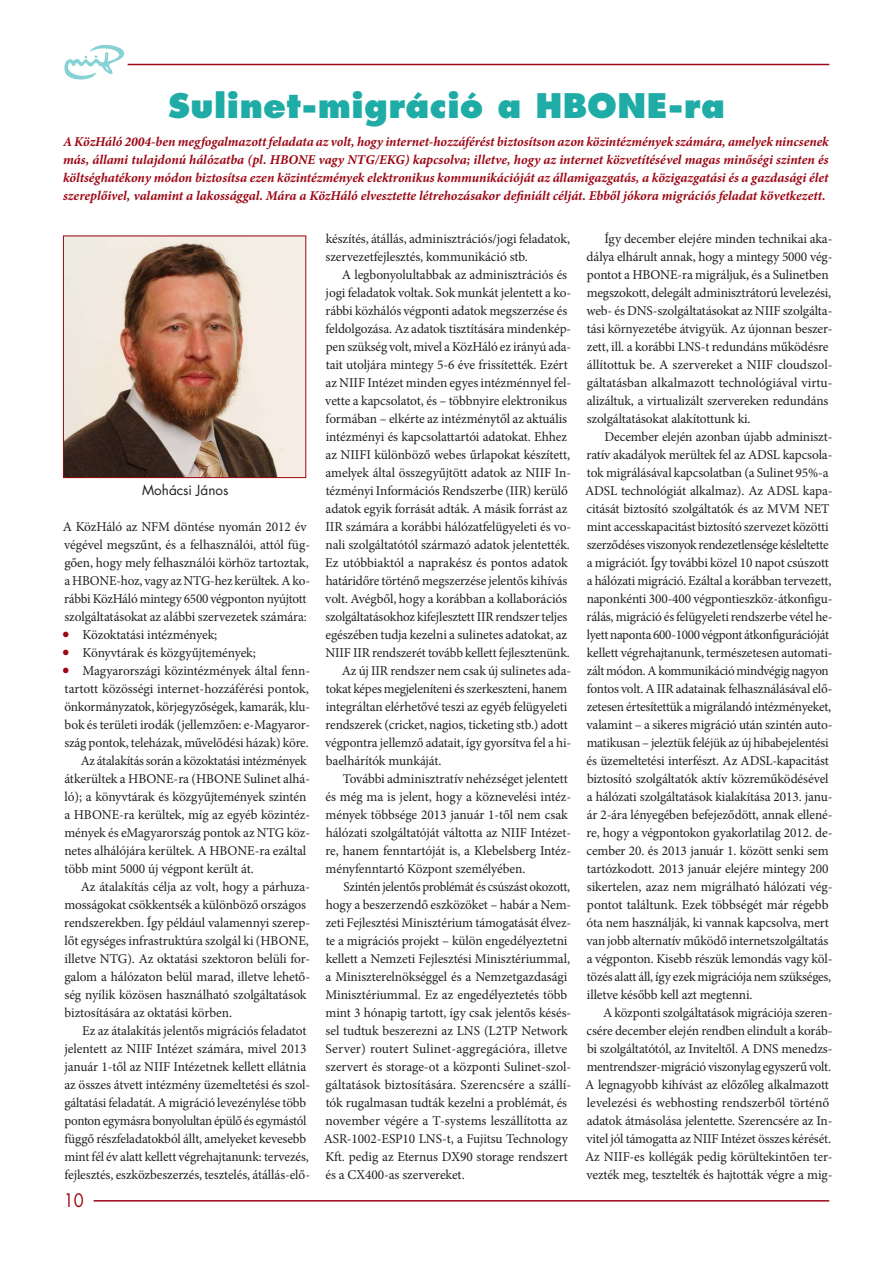
<style>
.page{position:relative;width:893px;height:1263px;background:#fff}
.page>*{position:absolute;margin:0;border:0;box-sizing:border-box;transform-origin:0 0}
.Turkiz_cim{font:800 33px "Futura Std";letter-spacing:.01em;color:#1faca6}
.t1{font:18px "Futura Std";color:#9d0715;scale:.9 1}
.Kenyerszoveg{font:13.5px/18px "Minion Pro";letter-spacing:-.01em;color:#231f20}
.Bordo_interjukerdes{font:italic 700 13.5px/18px "Minion Pro";letter-spacing:-.005em;color:#9d0715;text-align:justify}
.kenyerszoveg_tompa{font:13.5px/18px "Minion Pro";letter-spacing:-.01em;color:#231f20}
.kepalairas{font:13.5px "Futura Std";color:#231f20}
.s1{font-size:21px;color:#9d0715}
</style>
<div class="page">
<hr style="left:128px;top:64px;width:701px;height:1px;background:#9d0715">
<svg style="left:64px;top:45px;width:60px;height:35px"></svg>
<hr style="left:94px;top:1200px;width:735px;height:1px;background:#9d0715">
<img style="left:65px;top:238px;width:239px;height:238px">
<div style="left:63px;top:236px;width:243px;height:242px;border:1px solid #9d0715"></div>
<p class="Turkiz_cim" style="left:168px;top:83px;width:558px">Sulinet-migráció a HBONE-ra</p>
<p class="Bordo_interjukerdes" style="left:63px;top:133px;width:767px">A KözHáló 2004-ben megfogalmazott feladata az volt, hogy internet-hozzáférést biztosítson azon közintézmények számára, amelyek nincsenek más, állami tulajdonú hálózatba (pl. HBONE vagy NTG/EKG) kapcsolva; illetve, hogy az internet közvetítésével magas minőségi szinten és költséghatékony módon biztosítsa ezen közintézmények elektronikus kommunikációját az államigazgatás, a közigazgatási és a gazdasági élet szereplőivel, valamint a lakossággal. Mára a KözHáló elvesztette létrehozásakor definiált célját. Ebből jókora migrációs feladat következett.</p>
<p class="kepalairas" style="left:142px;top:481px;width:88px">Mohácsi János</p>
<p class="kenyerszoveg_tompa" style="left:63px;top:518px;width:249px">A KözHáló az NFM döntése nyomán 2012 év végével megszűnt, és a felhasználói, attól füg&shy;gően, hogy mely felhasználói körhöz tartoztak, a HBONE-hoz, vagy az NTG-hez kerültek. A ko&shy;rábbi KözHáló mintegy 6500 végponton nyújtott szolgáltatásokat az alábbi szervezetek számára:</p>
<p class="Kenyerszoveg" style="left:62px;top:626px;width:157px"><span class="s1">•</span> Közoktatási intézmények;</p>
<p class="Kenyerszoveg" style="left:62px;top:644px;width:195px"><span class="s1">•</span> Könyvtárak és közgyűjtemények;</p>
<p class="Kenyerszoveg" style="left:62px;top:662px;width:250px;text-align:justify"><span class="s1">•</span> Magyarországi közintézmények által fenn&shy;tartott közösségi internet-hozzáférési pontok, önkormányzatok, körjegyzőségek, kamarák, klu&shy;bok és területi irodák (jellemzően: e-Magyaror&shy;szág pontok, teleházak, művelődési házak) köre.</p>
<p class="Kenyerszoveg" style="left:64px;top:752px;width:247px;text-indent:16px">Az átalakítás során a közoktatási intézmények átkerültek a HBONE-ra (HBONE Sulinet alhá&shy;ló); a könyvtárak és közgyűjtemények szintén a HBONE-ra kerültek, míg az egyéb közintéz&shy;mények és eMagyarország pontok az NTG köz&shy;netes alhálójára kerültek. A HBONE-ra ezáltal több mint 5000 új végpont került át.</p>
<p class="Kenyerszoveg" style="left:64px;top:878px;width:247px;text-indent:16px">Az átalakítás célja az volt, hogy a párhuza&shy;mosságokat csökkentsék a különböző országos rendszerekben. Így például valamennyi szerep&shy;lőt egységes infrastruktúra szolgál ki (HBONE, illetve NTG). Az oktatási szektoron belüli for&shy;galom a hálózaton belül marad, illetve lehető&shy;ség nyílik közösen használható szolgáltatások biztosítására az oktatási körben.</p>
<p class="Kenyerszoveg" style="left:64px;top:1022px;width:247px;text-indent:18px">Ez az átalakítás jelentős migrációs feladatot jelentett az NIIF Intézet számára, mivel 2013 január 1-től az NIIF Intézetnek kellett ellátnia az összes átvett intézmény üzemeltetési és szol&shy;gáltatási feladatát. A migráció levezénylése több ponton egymásra bonyolultan épülő és egymástól függő részfeladatokból állt, amelyeket kevesebb mint fél év alatt kellett végrehajtanunk: tervezés, fejlesztés, eszközbeszerzés, tesztelés, átállás-elő-</p>
<p class="t1" style="left:64px;top:1188px;width:24px">10</p>
<p class="Kenyerszoveg" style="left:326px;top:230px;width:246px">készítés, átállás, adminisztrációs/jogi feladatok, szervezetfejlesztés, kommunikáció stb.</p>
<p class="Kenyerszoveg" style="left:325px;top:266px;width:247px;text-indent:17px">A legbonyolultabbak az adminisztrációs és jogi feladatok voltak. Sok munkát jelentett a ko&shy;rábbi közhálós végponti adatok megszerzése és feldolgozása. Az adatok tisztítására mindenkép&shy;pen szükség volt, mivel a KözHáló ez irányú ada&shy;tait utoljára mintegy 5-6 éve frissítették. Ezért az NIIF Intézet minden egyes intézménnyel fel&shy;vette a kapcsolatot, és – többnyire elektronikus formában – elkérte az intézménytől az aktuális intézményi és kapcsolattartói adatokat. Ehhez az NIIFI különböző webes űrlapokat készített, amelyek által összegyűjtött adatok az NIIF In&shy;tézményi Információs Rendszerbe (IIR) kerülő adatok egyik forrását adták. A másik forrást az IIR számára a korábbi hálózatfelügyeleti és vo&shy;nali szolgáltatótól származó adatok jelentették.<br>Ez utóbbiaktól a naprakész és pontos adatok határidőre történő megszerzése jelentős kihívás volt. Avégből, hogy a korábban a kollaborációs szolgáltatásokhoz kifejlesztett IIR rendszer teljes egészében tudja kezelni a sulinetes adatokat, az NIIF IIR rendszerét tovább kellett fejlesztenünk.</p>
<p class="Kenyerszoveg" style="left:325px;top:662px;width:247px;text-indent:17px">Az új IIR rendszer nem csak új sulinetes ada&shy;tokat képes megjeleníteni és szerkeszteni, hanem integráltan elérhetővé teszi az egyéb felügyeleti rendszerek (cricket, nagios, ticketing stb.) adott végpontra jellemző adatait, így gyorsítva fel a hi&shy;baelhárítók munkáját.</p>
<p class="Kenyerszoveg" style="left:325px;top:770px;width:247px;text-indent:17px">További adminisztratív nehézséget jelentett és még ma is jelent, hogy a köznevelési intéz&shy;mények többsége 2013 január 1-től nem csak hálózati szolgáltatóját váltotta az NIIF Intézet&shy;re, hanem fenntartóját is, a Klebelsberg Intéz&shy;ményfenntartó Központ személyében.</p>
<p class="Kenyerszoveg" style="left:324px;top:878px;width:249px;text-indent:20px">Szintén jelentős problémát és csúszást okozott, hogy a beszerzendő eszközöket – habár a Nem&shy;zeti Fejlesztési Minisztérium támogatását élvez&shy;te a migrációs projekt – külön engedélyeztetni kellett a Nemzeti Fejlesztési Minisztériummal, a Miniszterelnökséggel és a Nemzetgazdasági Minisztériummal. Ez az engedélyeztetés több mint 3 hónapig tartott, így csak jelentős késés&shy;sel tudtuk beszerezni az LNS (L2TP Network Server) routert Sulinet-aggregációra, illetve szervert és storage-ot a központi Sulinet-szol&shy;gáltatások biztosítására. Szerencsére a szállí&shy;tók rugalmasan tudták kezelni a problémát, és november végére a T-systems leszállította az ASR-1002-ESP10 LNS-t, a Fujitsu Technology Kft. pedig az Eternus DX90 storage rendszert és a CX400-as szervereket.</p>
<p class="Kenyerszoveg" style="left:586px;top:230px;width:247px;text-indent:18px">Így december elejére minden technikai aka&shy;dálya elhárult annak, hogy a mintegy 5000 vég&shy;pontot a HBONE-ra migráljuk, és a Sulinetben megszokott, delegált adminisztrátorú levelezési, web- és DNS-szolgáltatásokat az NIIF szolgálta&shy;tási környezetébe átvigyük. Az újonnan beszer&shy;zett, ill. a korábbi LNS-t redundáns működésre állítottuk be. A szervereket a NIIF cloudszol&shy;gáltatásban alkalmazott technológiával virtu&shy;alizáltuk, a virtualizált szervereken redundáns szolgáltatásokat alakítottunk ki.</p>
<p class="Kenyerszoveg" style="left:585px;top:428px;width:249px;text-indent:19px">December elején azonban újabb adminiszt&shy;ratív akadályok merültek fel az ADSL kapcsola&shy;tok migrálásával kapcsolatban (a Sulinet 95%-a ADSL technológiát alkalmaz). Az ADSL kapa&shy;citását biztosító szolgáltatók és az MVM NET mint accesskapacitást biztosító szervezet közötti szerződéses viszonyok rendezetlensége késleltette a migrációt. Így további közel 10 napot csúszott a hálózati migráció. Ezáltal a korábban tervezett, naponkénti 300-400 végpontieszköz-átkonfigu&shy;rálás, migráció és felügyeleti rendszerbe vétel he&shy;lyett naponta 600-1000 végpont átkonfigurációját kellett végrehajtanunk, természetesen automati&shy;zált módon. A kommunikáció mindvégig nagyon fontos volt. A IIR adatainak felhasználásával elő&shy;zetesen értesítettük a migrálandó intézményeket, valamint – a sikeres migráció után szintén auto&shy;matikusan – jeleztük feléjük az új hibabejelentési és üzemeltetési interfészt. Az ADSL-kapacitást biztosító szolgáltatók aktív közreműködésével a hálózati szolgáltatások kialakítása 2013. janu&shy;ár 2-ára lényegében befejeződött, annak ellené&shy;re, hogy a végpontokon gyakorlatilag 2012. de&shy;cember 20. és 2013 január 1. között senki sem tartózkodott. 2013 január elejére mintegy 200 sikertelen, azaz nem migrálható hálózati vég&shy;pontot találtunk. Ezek többségét már régebb óta nem használják, ki vannak kapcsolva, mert van jobb alternatív működő internetszolgáltatás a végponton. Kisebb részük lemondás vagy köl&shy;tözés alatt áll, így ezek migrációja nem szükséges, illetve később kell azt megtenni.</p>
<p class="Kenyerszoveg" style="left:585px;top:1004px;width:249px;text-indent:18px">A központi szolgáltatások migrációja szeren&shy;csére december elején rendben elindult a koráb&shy;bi szolgáltatótól, az Inviteltől. A DNS menedzs&shy;mentrendszer-migráció viszonylag egyszerű volt.<br>A legnagyobb kihívást az előzőleg alkalmazott levelezési és webhosting rendszerből történő adatok átmásolása jelentette. Szerencsére az In&shy;vitel jól támogatta az NIIF Intézet összes kérését.<br>Az NIIF-es kollégák pedig körültekintően ter&shy;vezték meg, tesztelték és hajtották végre a mig-</p>
</div>
